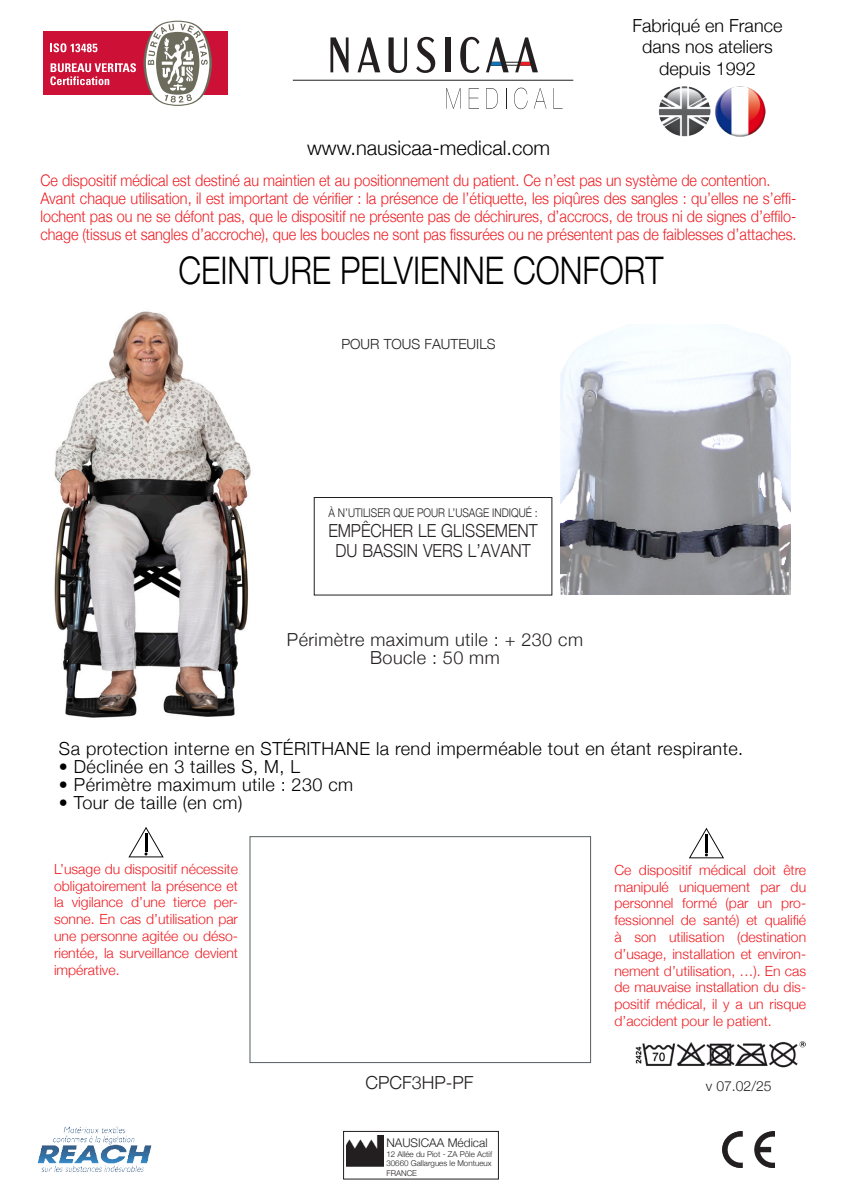
<style>
.page{position:relative;width:842px;height:1191px;background:#fff}
.page>*{position:absolute;margin:0;border:0;box-sizing:border-box;transform-origin:0 0}
.t1{font:300 38px "Helvetica Neue";color:#000001;scale:.85 1}
.t2{font:300 20px "Helvetica Neue";color:#000001}
.Body_Copy_15pt{font:300 18px "Helvetica Neue";letter-spacing:.025em;color:#000002}
.t3{font:300 18px "Helvetica Neue";color:#000001}
.Body_Copy_15pt-2{font:300 18px "Helvetica Neue";letter-spacing:.025em;color:#231f20}
.Normal_e{font:300 18px "Helvetica Neue";color:#231f20;scale:.89 1}
.Body_Copy_15pt-3{font:300 18px "Helvetica Neue";color:#231f20}
.t4{font:300 16px/18px "Helvetica Neue";color:#ee1d23;text-align:justify;scale:.9 1}
.t5{font:300 14px/16.8px "Helvetica Neue";color:#ee1d23;text-align:justify}
.Normal_e-2{font:300 14px "Helvetica Neue";color:#231f20}
.t6{font:300 12px "Helvetica Neue";color:#231f20;scale:.86 1}
.t7{font:300 12px "Helvetica Neue";color:#231f20}
.t8{font:300 8px "Helvetica Neue";color:#231f20}
</style>
<div class="page">
<img style="left:54px;top:311px;width:197px;height:407px">
<div style="left:314px;top:497px;width:238px;height:98px;border:1px solid #231f20"></div>
<img style="left:715px;top:86px;width:51px;height:50px">
<img style="left:659px;top:86px;width:51px;height:50px">
<div style="left:43px;top:32px;width:184px;height:63px;background:#cd1136"></div>
<svg style="left:50px;top:63px;width:86px;height:22px"></svg>
<svg style="left:143px;top:21px;width:69px;height:85px"></svg>
<svg style="left:50px;top:43px;width:15px;height:9px"></svg>
<svg style="left:60px;top:43px;width:6px;height:9px"></svg>
<svg style="left:71px;top:44px;width:26px;height:8px"></svg>
<svg style="left:446px;top:88px;width:15px;height:21px"></svg>
<svg style="left:469px;top:88px;width:10px;height:21px"></svg>
<svg style="left:486px;top:88px;width:12px;height:21px"></svg>
<svg style="left:506px;top:88px;width:1px;height:21px"></svg>
<svg style="left:514px;top:88px;width:13px;height:21px"></svg>
<svg style="left:534px;top:88px;width:12px;height:21px"></svg>
<svg style="left:553px;top:88px;width:10px;height:21px"></svg>
<hr style="left:293px;top:80px;width:280px;height:1px;background:#231f20">
<svg style="left:330px;top:37px;width:19px;height:35px"></svg>
<svg style="left:358px;top:37px;width:22px;height:35px"></svg>
<svg style="left:388px;top:37px;width:19px;height:36px"></svg>
<svg style="left:416px;top:37px;width:19px;height:36px"></svg>
<div style="left:445px;top:37px;width:5px;height:35px;background:#231f20"></div>
<svg style="left:460px;top:37px;width:19px;height:36px"></svg>
<hr style="left:492px;top:62px;width:38px;height:1px;background:#231f20">
<hr style="left:491px;top:65px;width:40px;height:1px;background:#231f20">
<svg style="left:486px;top:37px;width:23px;height:35px"></svg>
<svg style="left:515px;top:37px;width:23px;height:35px"></svg>
<div style="left:250px;top:836px;width:341px;height:226px;border:1px solid #555e63"></div>
<img style="left:723px;top:1131px;width:51px;height:36px">
<div style="left:343px;top:1131px;width:156px;height:48px;border:1px solid #231f20"></div>
<img style="left:37px;top:1126px;width:115px;height:46px">
<img style="left:346px;top:1135px;width:38px;height:31px">
<img style="left:635px;top:1041px;width:170px;height:26px">
<img style="left:560px;top:324px;width:231px;height:271px">
<svg style="left:689px;top:827px;width:35px;height:31px"></svg>
<hr style="left:705px;top:834px;width:3px;height:18px;background:#000001">
<svg style="left:128px;top:827px;width:36px;height:30px"></svg>
<p class="t2" style="left:307px;top:132px;width:245px">www.nausicaa-medical.com</p>
<p class="t3" style="left:633px;top:11px;width:151px">Fabriqué en France</p>
<p class="t3" style="left:642px;top:32px;width:132px">dans nos ateliers</p>
<p class="t3" style="left:659px;top:54px;width:98px">depuis 1992</p>
<p class="t4" style="left:40px;top:170px;width:813px">Ce dispositif médical est destiné au maintien et au positionnement du patient. Ce n’est pas un système de contention.</p>
<p class="t4" style="left:40px;top:188px;width:842px">Avant chaque utilisation, il est important de vérifier : la présence de l’étiquette, les piqûres des sangles : qu’elles ne s’effi&shy;lochent pas ou ne se défont pas, que le dispositif ne présente pas de déchirures, d’accrocs, de trous ni de signes d’effilo&shy;chage (tissus et sangles d’accroche), que les boucles ne sont pas fissurées ou ne présentent pas de faiblesses d’attaches.</p>
<p class="t1" style="left:178px;top:240px;width:572px">CEINTURE PELVIENNE CONFORT</p>
<p class="Normal_e-2" style="left:341px;top:333px;width:156px">POUR TOUS FAUTEUILS</p>
<p class="t6" style="left:328px;top:503px;width:245px">À N’UTILISER QUE POUR L’USAGE INDIQUÉ :</p>
<p class="Normal_e" style="left:328px;top:516px;width:237px">EMPÊCHER LE GLISSEMENT</p>
<p class="Normal_e" style="left:335px;top:536px;width:221px">DU BASSIN VERS L’AVANT</p>
<p class="Body_Copy_15pt-2" style="left:287px;top:625px;width:298px">Périmètre maximum utile : + 230 cm</p>
<p class="Body_Copy_15pt-2" style="left:370px;top:643px;width:131px">Boucle : 50 mm</p>
<p class="Body_Copy_15pt" style="left:59px;top:733px;width:686px">Sa protection interne en STÉRITHANE la rend imperméable tout en étant respirante.</p>
<p class="Body_Copy_15pt" style="left:59px;top:751px;width:243px">• Déclinée en 3 tailles S, M, L</p>
<p class="Body_Copy_15pt" style="left:59px;top:769px;width:296px">• Périmètre maximum utile : 230 cm</p>
<p class="Body_Copy_15pt" style="left:59px;top:787px;width:185px">• Tour de taille (en cm)</p>
<p class="t5" style="left:54px;top:859px;width:186px">L’usage du dispositif nécessite obligatoirement la présence et la vigilance d’une tierce per&shy;sonne. En cas d’utilisation par une personne agitée ou déso&shy;rientée, la surveillance devient impérative.</p>
<p class="t5" style="left:614px;top:860px;width:193px">Ce dispositif médical doit être manipulé uniquement par du personnel formé (par un pro&shy;fessionnel de santé) et qualifié à son utilisation (destination d’usage, installation et environ&shy;nement d’utilisation, …). En cas de mauvaise installation du dis&shy;positif médical, il y a un risque d’accident pour le patient.</p>
<p class="Body_Copy_15pt-3" style="left:366px;top:1068px;width:110px">CPCF3HP-PF</p>
<p class="Normal_e-2" style="left:706px;top:1074px;width:67px">v 07.02/25</p>
<p class="t7" style="left:386px;top:1133px;width:103px">NAUSICAA Médical</p>
<p class="t8" style="left:386px;top:1147px;width:107px">12 Allée du Piot - ZA Pôle Actif</p>
<p class="t8" style="left:386px;top:1157px;width:107px">30660 Gallargues le Montueux</p>
<p class="t8" style="left:386px;top:1166px;width:32px">FRANCE</p>
</div>
